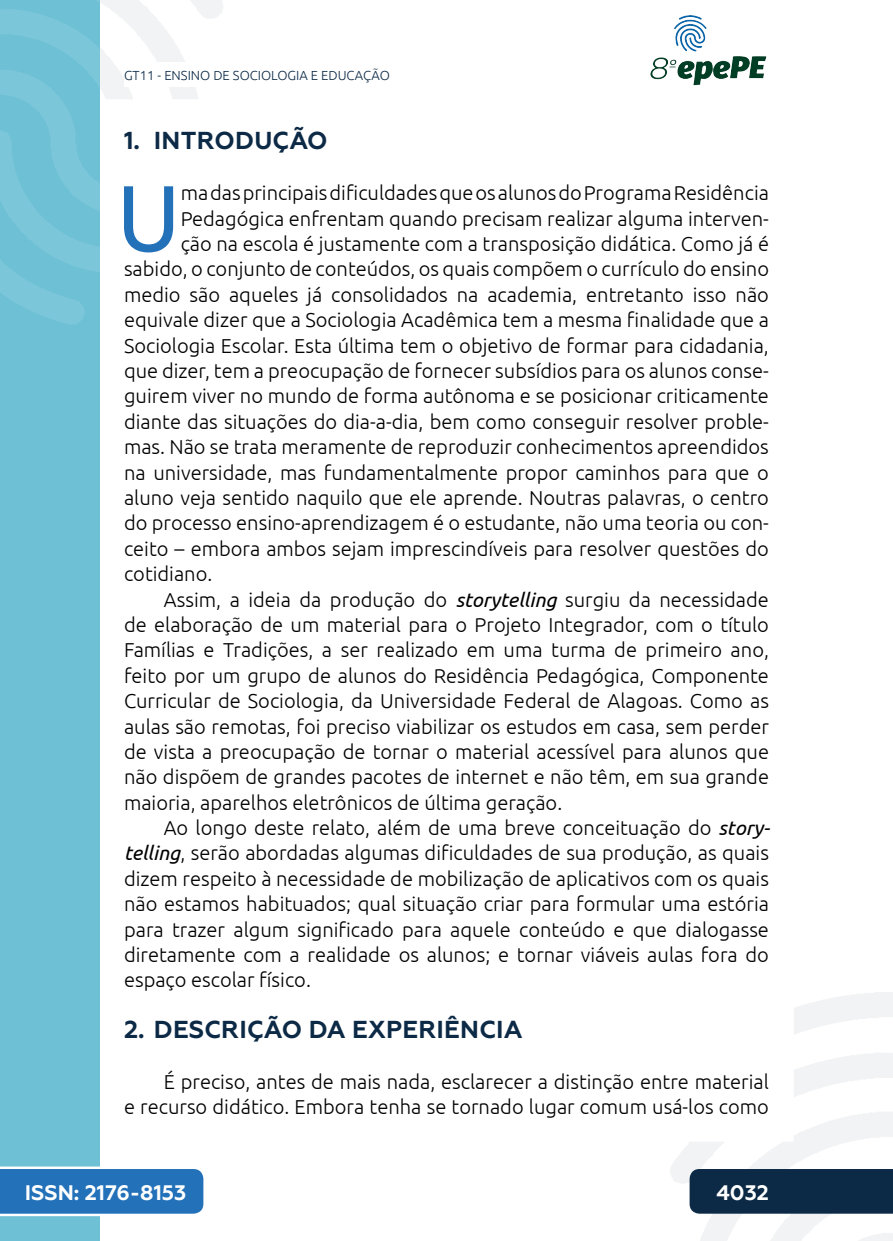
<style>
.page{position:relative;width:893px;height:1241px;background:#fff}
.page>*{position:absolute;margin:0;border:0;box-sizing:border-box;transform-origin:0 0}
._7_CAPITULAR{font:93.27px "Ubuntu";color:#2371b9}
._3_SUBTÍTULO{font:700 24.5px "Geometria";letter-spacing:.01em;color:#0c2a46}
.t1{font:700 21px "Geometria";color:#fff}
._5_CORPO{font:300 20.12px/25.4px "Ubuntu";color:#000;text-align:justify}
._7_CAPITULAR-2{font:300 20.12px "Ubuntu";color:#000}
.t2{font:300 13.12px "Ubuntu";color:#0c2a46}
.s1{font-weight:400;font-style:italic}
</style>
<div class="page">
<svg style="left:670px;top:992px;width:223px;height:248px"></svg>
<svg style="left:99px;top:0;width:124px;height:324px"></svg>
<img style="left:650px;top:15px;width:117px;height:71px">
<div style="left:0;top:0;width:99px;height:1240px;background:#6ec0d5"></div>
<svg style="left:0;top:0;width:99px;height:325px"></svg>
<svg style="left:0;top:1166px;width:203px;height:49px;background:#367dbf"></svg>
<div style="left:690px;top:1168px;width:203px;height:45px;background:#0c2a46"></div>
<div style="left:124px;top:62px;width:516px;height:25px;background:#fff"></div>
<p class="t2" style="left:124px;top:67px;width:267px">GT11 - ENSINO DE SOCIOLOGIA E EDUCAÇÃO</p>
<p class="_3_SUBTÍTULO" style="left:124px;top:126px;width:205px">1. INTRODUÇÃO</p>
<p class="_7_CAPITULAR" style="left:116px;top:161px;width:66px">U</p>
<p class="_7_CAPITULAR-2" style="left:181px;top:181px;width:590px">ma das principais dificuldades que os alunos do Programa Residência</p>
<p class="_7_CAPITULAR-2" style="left:181px;top:206px;width:590px">Pedagógica enfrentam quando precisam realizar alguma interven-</p>
<p class="_7_CAPITULAR-2" style="left:181px;top:232px;width:590px">ção na escola é justamente com a transposição didática. Como já é</p>
<p class="_7_CAPITULAR-2" style="left:124px;top:257px;width:646px">sabido, o conjunto de conteúdos, os quais compõem o currículo do ensino</p>
<p class="_7_CAPITULAR-2" style="left:124px;top:282px;width:646px">medio são aqueles já consolidados na academia, entretanto isso não</p>
<p class="_7_CAPITULAR-2" style="left:124px;top:308px;width:646px">equivale dizer que a Sociologia Acadêmica tem a mesma finalidade que a</p>
<p class="_7_CAPITULAR-2" style="left:124px;top:333px;width:646px">Sociologia Escolar. Esta última tem o objetivo de formar para cidadania,</p>
<p class="_7_CAPITULAR-2" style="left:124px;top:358px;width:646px">que dizer, tem a preocupação de fornecer subsídios para os alunos conse-</p>
<p class="_7_CAPITULAR-2" style="left:124px;top:384px;width:646px">guirem viver no mundo de forma autônoma e se posicionar criticamente</p>
<p class="_7_CAPITULAR-2" style="left:124px;top:409px;width:646px">diante das situações do dia-a-dia, bem como conseguir resolver proble-</p>
<p class="_7_CAPITULAR-2" style="left:124px;top:435px;width:646px">mas. Não se trata meramente de reproduzir conhecimentos apreendidos</p>
<p class="_7_CAPITULAR-2" style="left:124px;top:460px;width:646px">na universidade, mas fundamentalmente propor caminhos para que o</p>
<p class="_7_CAPITULAR-2" style="left:124px;top:485px;width:646px">aluno veja sentido naquilo que ele aprende. Noutras palavras, o centro</p>
<p class="_7_CAPITULAR-2" style="left:124px;top:511px;width:646px">do processo ensino-aprendizagem é o estudante, não uma teoria ou con-</p>
<p class="_7_CAPITULAR-2" style="left:124px;top:536px;width:646px">ceito – embora ambos sejam imprescindíveis para resolver questões do</p>
<p class="_7_CAPITULAR-2" style="left:124px;top:561px;width:90px">cotidiano.</p>
<p class="_5_CORPO" style="left:124px;top:586px;width:646px;text-indent:40px">Assim, a ideia da produção do <span class="s1">storytelling</span> surgiu da necessidade de elaboração de um material para o Projeto Integrador, com o título Famílias e Tradições, a ser realizado em uma turma de primeiro ano, feito por um grupo de alunos do Residência Pedagógica, Componente Curricular de Sociologia, da Universidade Federal de Alagoas. Como as aulas são remotas, foi preciso viabilizar os estudos em casa, sem perder de vista a preocupação de tornar o material acessível para alunos que não dispõem de grandes pacotes de internet e não têm, em sua grande maioria, aparelhos eletrônicos de última geração.</p>
<p class="_5_CORPO" style="left:124px;top:814px;width:648px;text-indent:40px">Ao longo deste relato, além de uma breve conceituação do <span class="s1">story&shy;telling</span>, serão abordadas algumas dificuldades de sua produção, as quais dizem respeito à necessidade de mobilização de aplicativos com os quais não estamos habituados; qual situação criar para formular uma estória para trazer algum significado para aquele conteúdo e que dialogasse diretamente com a realidade os alunos; e tornar viáveis aulas fora do espaço escolar físico.</p>
<p class="_3_SUBTÍTULO" style="left:124px;top:1014px;width:400px">2. DESCRIÇÃO DA EXPERIÊNCIA</p>
<p class="_5_CORPO" style="left:124px;top:1068px;width:646px;text-align:right">É preciso, antes de mais nada, esclarecer a distinção entre material<br>e recurso didático. Embora tenha se tornado lugar comum usá-los como</p>
<p class="t1" style="left:25px;top:1179px;width:163px">ISSN: 2176-8153</p>
<p class="t1" style="left:716px;top:1179px;width:54px">4032</p>
</div>
